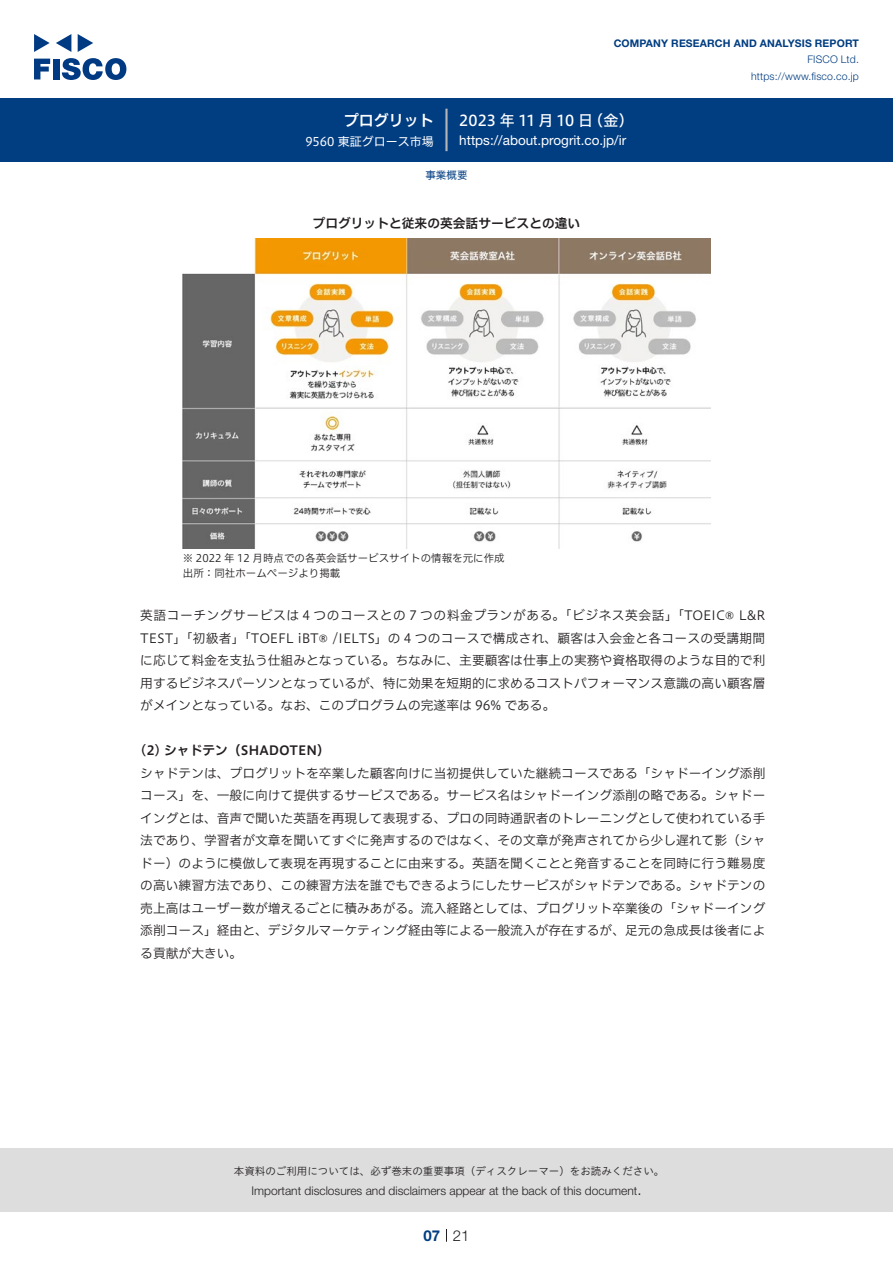
<style>
.page{position:relative;width:893px;height:1263px;background:#fff}
.page>*{position:absolute;margin:0;border:0;box-sizing:border-box;transform-origin:0 0}
.t1{font:15px "Hiragino UD Sans F Std N W5";letter-spacing:.005em;color:#fff}
.t2{font:15px "Hiragino UD Sans F Std N W6";color:#fff}
.t3{font:300 15px "Helvetica Neue LT Std";color:#231f20}
.t4{font:700 15px "Helvetica Neue LT Std";color:#003d81}
.t5{font:13.5px "Helvetica Neue LT Std";color:#fff}
.t6{font:12.75px/22.5px "Hiragino UD Sans F Std N W3";color:#231f20;text-align:justify}
.t7{font:12.75px "Hiragino UD Sans F Std N W6";color:#231f20}
.t8{font:300 12px "Helvetica Neue LT Std";color:#231f20}
.t9{font:12px "Hiragino UD Sans F Std N W4";color:#fff}
.t10{font:10.5px/15px "Hiragino UD Sans F Std N W3";color:#231f20}
.t11{font:10.5px "Hiragino UD Sans Std W3";color:#231f20}
.t12{font:700 10.5px "Helvetica Neue LT Std";letter-spacing:.015em;color:#003d81}
.t13{font:300 10.5px/16.5px "Helvetica Neue LT Std";letter-spacing:.015em;color:#003d81;text-align:right}
.t14{font:10.5px "Hiragino UD Sans F Std N W4";color:#003d81}
</style>
<div class="page">
<div style="left:0;top:1148px;width:893px;height:64px;background:#ddd"></div>
<svg style="left:34px;top:59px;width:16px;height:20px"></svg>
<div style="left:53px;top:59px;width:6px;height:20px;background:#003a83"></div>
<svg style="left:62px;top:58px;width:64px;height:22px"></svg>
<svg style="left:34px;top:34px;width:16px;height:18px"></svg>
<svg style="left:78px;top:34px;width:15px;height:18px"></svg>
<svg style="left:56px;top:34px;width:15px;height:18px"></svg>
<div style="left:0;top:98px;width:893px;height:64px;background:#003d81"></div>
<hr style="left:445px;top:109px;width:3px;height:42px;background:#b5b5b6">
<svg style="left:446px;top:1229px;width:1px;height:13px"></svg>
<img style="left:183px;top:238px;width:527px;height:311px">
<p class="t2" style="left:344px;top:109px;width:92px">プログリット</p>
<p class="t9" style="left:305px;top:132px;width:130px">9560 東証グロース市場</p>
<p class="t12" style="left:614px;top:37px;width:247px">COMPANY RESEARCH AND ANALYSIS REPORT</p>
<p class="t13" style="left:751px;top:51px;width:109px">FISCO Ltd. https://www.fisco.co j p.</p>
<p class="t1" style="left:588px;top:109px;width:47px">（金(</p>
<p class="t1" style="left:459px;top:109px;width:135px">2023 年 11 月 10 日</p>
<p class="t5" style="left:459px;top:132px;width:169px">https://about.progrit. c o j p. i r/</p>
<p class="t14" style="left:425px;top:167px;width:43px">事業概要</p>
<p class="t7" style="left:313px;top:214px;width:269px">プログリットと従来の英会話サービスとの違い</p>
<p class="t10" style="left:183px;top:550px;width:323px">※ 2022 年 12 月時点での各英会話サービスサイトの情報を元に作成出所：同社ホームページより掲載</p>
<p class="t6" style="left:140px;top:604px;width:627px">英語コーチングサービスは 4 つのコースとの 7 つの料金プランがある。「ビジネス英会話」「TOEIC® L&amp;R TEST」「初級者」「TOEFL iBT® /IELTS」の 4 つのコースで構成され、顧客は入会金と各コースの受講期間に応じて料金を支払う仕組みとなっている。ちなみに、主要顧客は仕事上の実務や資格取得のような目的で利用するビジネスパーソンとなっているが、特に効果を短期的に求めるコストパフォーマンス意識の高い顧客層がメインとなっている。なお、このプログラムの完遂率は 96% である。</p>
<p class="t7" style="left:140px;top:741px;width:191px">2( ) シャドテン（SHADOTEN(</p>
<p class="t6" style="left:140px;top:761px;width:627px">シャドテンは、プログリットを卒業した顧客向けに当初提供していた継続コースである「シャドーイング添削コース」を、一般に向けて提供するサービスである。サービス名はシャドーイング添削の略である。シャドーイングとは、音声で聞いた英語を再現して表現する、プロの同時通訳者のトレーニングとして使われている手法であり、学習者が文章を聞いてすぐに発声するのではなく、その文章が発声されてから少し遅れて影（シャドー）のように模倣して表現を再現することに由来する。英語を聞くことと発音することを同時に行う難易度の高い練習方法であり、この練習方法を誰でもできるようにしたサービスがシャドテンである。シャドテンの売上高はユーザー数が増えるごとに積みあがる。流入経路としては、プログリット卒業後の「シャドーイング添削コース」経由と、デジタルマーケティング経由等による一般流入が存在するが、足元の急成長は後者による貢献が大きい。</p>
<p class="t11" style="left:234px;top:1163px;width:432px">本資料のご利用については、必ず巻末の重要事項（ディスクレーマー）をお読みください。</p>
<p class="t3" style="left:637px;top:1180px;width:6px">.</p>
<p class="t8" style="left:251px;top:1183px;width:387px">Important disclosures and disclaimers appear at the back of this document</p>
<p class="t4" style="left:423px;top:1226px;width:18px">07</p>
<p class="t3" style="left:453px;top:1226px;width:18px">21</p>
</div>
